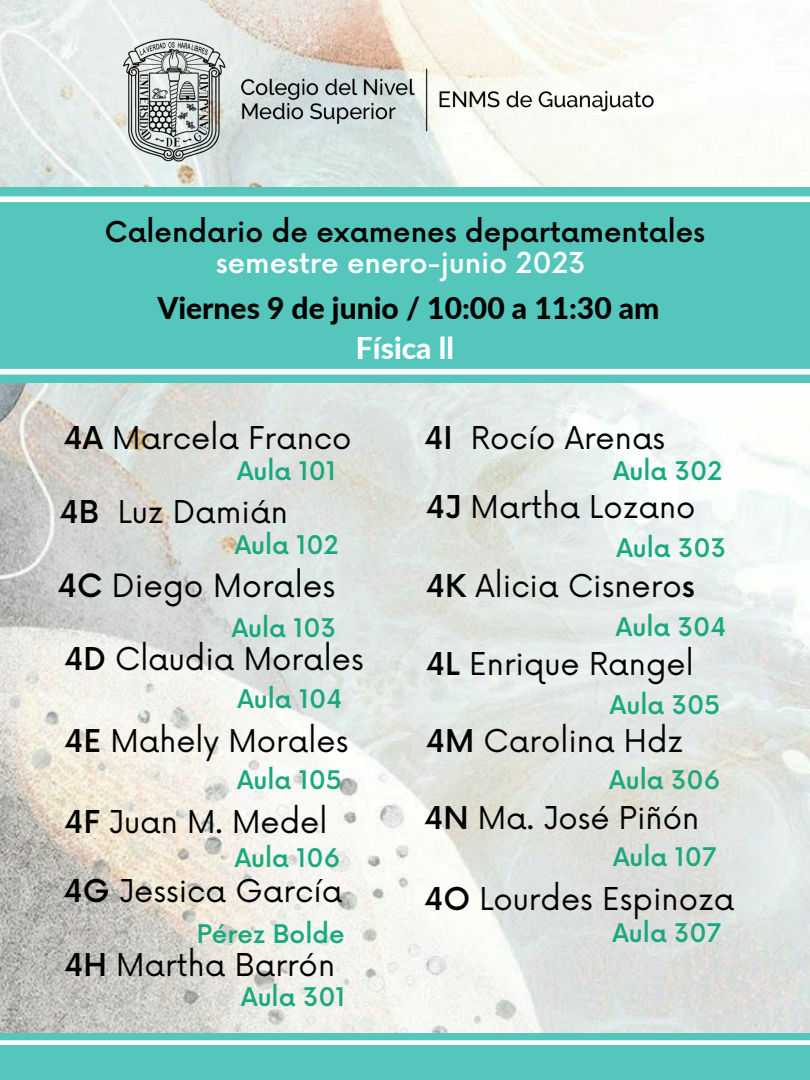
<style>
.page{position:relative;width:810px;height:1080px;background:#fff}
.page>*{position:absolute;margin:0;border:0;box-sizing:border-box;transform-origin:0 0}
.t1{font:31.25px "Now";color:#000}
.t2{font:30.62px "Now";color:#000}
.t3{font:800 30px "Lato";color:#000}
.t4{font:800 30px "Lato";color:#fff}
.t5{font:500 28.12px "Now";color:#000}
.t6{font:500 28.12px "Now";color:#fff}
.t7{font:500 25px "Now";color:#1aa87e}
.s1{font-weight:500}
</style>
<div class="page">
<img style="left:0;top:0;width:810px;height:1033px">
<img style="left:115px;top:25px;width:580px;height:153px">
<div style="left:0;top:188px;width:810px;height:195px;background:#54c6bc"></div>
<svg style="left:0;top:196px;width:810px;height:179px"></svg>
<div style="left:0;top:1033px;width:810px;height:47px;background:#54c6bc"></div>
<svg style="left:0;top:1040px;width:810px;height:5px;background:#f5fbfb"></svg>
<p class="t5" style="left:105px;top:217px;width:602px">Calendario de examenes departamentales</p>
<p class="t6" style="left:216px;top:248px;width:371px">semestre enero-junio 2023</p>
<p class="t3" style="left:157px;top:289px;width:504px">Viernes 9 de junio / 10:00 a 11:30 am</p>
<p class="t4" style="left:356px;top:330px;width:100px">Física ll</p>
<p class="t2" style="left:64px;top:421px;width:289px"><span class="s1">4A</span> Marcela Franco</p>
<p class="t2" style="left:424px;top:421px;width:243px"><span class="s1">4I</span> Rocío Arenas</p>
<p class="t7" style="left:237px;top:458px;width:101px">Aula 101</p>
<p class="t7" style="left:613px;top:458px;width:111px">Aula 302</p>
<p class="t2" style="left:60px;top:495px;width:230px"><span class="s1">4B</span> Luz Damián</p>
<p class="t2" style="left:426px;top:490px;width:271px"><span class="s1">4J</span> Martha Lozano</p>
<p class="t7" style="left:235px;top:532px;width:105px">Aula 102</p>
<p class="t7" style="left:616px;top:534px;width:111px">Aula 303</p>
<p class="t1" style="left:57px;top:569px;width:280px"><span class="s1">4C</span> Diego Morales</p>
<p class="t2" style="left:64px;top:642px;width:301px"><span class="s1">4D</span> Claudia Morales</p>
<p class="t7" style="left:232px;top:614px;width:106px">Aula 103</p>
<p class="t7" style="left:237px;top:685px;width:106px">Aula 104</p>
<p class="t2" style="left:64px;top:724px;width:286px"><span class="s1">4E</span> Mahely Morales</p>
<p class="t2" style="left:426px;top:568px;width:270px"><span class="s1">4K</span> Alicia Cisnero<span class="s1">s</span></p>
<p class="t7" style="left:616px;top:613px;width:112px">Aula 304</p>
<p class="t2" style="left:426px;top:647px;width:269px"><span class="s1">4L</span> Enrique Rangel</p>
<p class="t2" style="left:426px;top:724px;width:259px"><span class="s1">4M</span> Carolina Hdz</p>
<p class="t7" style="left:610px;top:692px;width:112px">Aula 305</p>
<p class="t7" style="left:237px;top:767px;width:106px">Aula 105</p>
<p class="t7" style="left:609px;top:767px;width:113px">Aula 306</p>
<p class="t2" style="left:64px;top:805px;width:265px"><span class="s1">4F</span> Juan M. Medel</p>
<p class="t2" style="left:424px;top:801px;width:277px"><span class="s1">4N</span> Ma. José Piñón</p>
<p class="t7" style="left:235px;top:845px;width:107px">Aula 106</p>
<p class="t7" style="left:613px;top:843px;width:105px">Aula 107</p>
<p class="t2" style="left:64px;top:874px;width:280px"><span class="s1">4G</span> Jessica García</p>
<p class="t7" style="left:197px;top:920px;width:149px">Pérez Bolde</p>
<p class="t7" style="left:241px;top:983px;width:106px">Aula 301</p>
<p class="t2" style="left:64px;top:948px;width:273px"><span class="s1">4H</span> Martha Barrón</p>
<p class="t2" style="left:424px;top:882px;width:312px"><span class="s1">4O</span> Lourdes Espinoza</p>
<p class="t7" style="left:612px;top:919px;width:110px">Aula 307</p>
</div>
